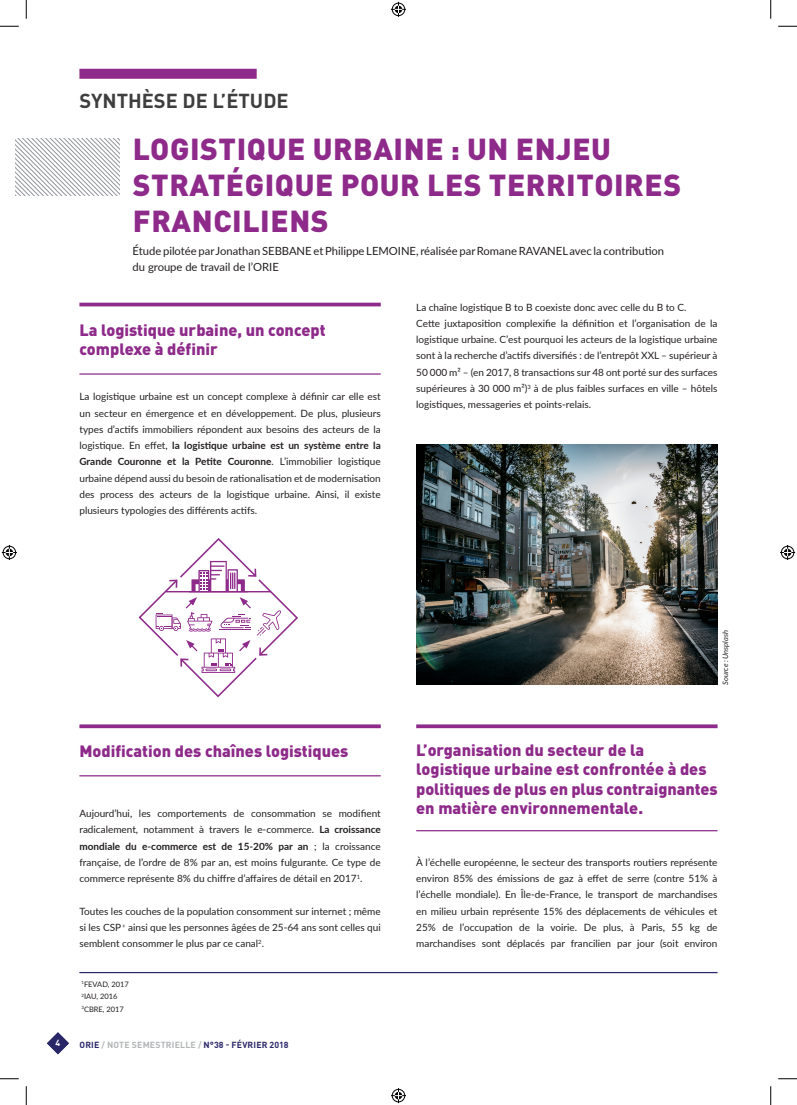
<style>
.page{position:relative;width:797px;height:1105px;background:#fff}
.page>*{position:absolute;margin:0;border:0;box-sizing:border-box;transform-origin:0 0}
.t1{font:900 30px/36px "DIN Pro";letter-spacing:.02em;color:#8e2a8a}
.t2{font:700 20px "DIN Pro";color:#3e3e3f}
.t3{font:900 16.25px/19.5px "DIN Pro";color:#8e2a8a}
.t4{font:11.25px/16.2px "Lato";color:#231f20}
.t5{font:10px/16.2px "Lato";color:#231f20;text-align:justify}
.t6{font:700 8.75px "DIN Pro";letter-spacing:.02em;color:#2a2769}
.t7{font:700 8.75px "DIN Pro";color:#fff}
.t8{font:7.5px/12.5px "Lato";color:#231f20}
.t9{font:italic 7.5px "Lato";letter-spacing:-.005em;color:#231f20}
.s1{font-weight:700}
.s2{color:#b2b4b6}
</style>
<div class="page">
<div style="left:79px;top:69px;width:178px;height:10px;background:#8e2a8a"></div>
<hr style="left:79px;top:373px;width:302px;height:2px;background:#8e2a8a">
<hr style="left:79px;top:303px;width:302px;height:3px;background:#8e2a8a">
<hr style="left:79px;top:972px;width:638px;height:1px;background:#2a2769">
<hr style="left:79px;top:775px;width:302px;height:1px;background:#8e2a8a">
<svg style="left:79px;top:724px;width:302px;height:4px"></svg>
<hr style="left:416px;top:830px;width:301px;height:1px;background:#8e2a8a">
<svg style="left:416px;top:724px;width:301px;height:4px"></svg>
<svg style="left:16px;top:139px;width:103px;height:57px"></svg>
<svg style="left:47px;top:1032px;width:22px;height:22px"></svg>
<img style="left:416px;top:444px;width:301px;height:240px">
<svg style="left:138px;top:538px;width:160px;height:160px"></svg>
<svg style="left:0;top:25px;width:19px;height:2px"></svg>
<svg style="left:778px;top:25px;width:19px;height:2px"></svg>
<svg style="left:0;top:1078px;width:19px;height:1px"></svg>
<svg style="left:778px;top:1078px;width:19px;height:1px"></svg>
<svg style="left:25px;top:0;width:2px;height:19px"></svg>
<svg style="left:25px;top:1086px;width:2px;height:19px"></svg>
<svg style="left:770px;top:0;width:1px;height:19px"></svg>
<svg style="left:770px;top:1086px;width:1px;height:19px"></svg>
<svg style="left:391px;top:2px;width:15px;height:15px"></svg>
<svg style="left:391px;top:1088px;width:15px;height:15px"></svg>
<svg style="left:2px;top:545px;width:15px;height:15px"></svg>
<svg style="left:780px;top:545px;width:15px;height:15px"></svg>
<h2 class="t2" style="left:79px;top:84px;width:211px">SYNTHÈSE DE L’ÉTUDE</h2>
<h1 class="t1" style="left:133px;top:127px;width:549px">LOGISTIQUE URBAINE : UN ENJEU<br>STRATÉGIQUE POUR LES TERRITOIRES<br>FRANCILIENS</h1>
<p class="t4" style="left:133px;top:242px;width:533px">Étude pilotée par Jonathan SEBBANE et Philippe LEMOINE, réalisée par Romane RAVANEL avec la contribution du groupe de travail de l’ORIE</p>
<h3 class="t3" style="left:79px;top:318px;width:248px">La logistique urbaine, un concept complexe à définir</h3>
<p class="t5" style="left:79px;top:388px;width:303px">La logistique urbaine est un concept complexe à définir car elle est un secteur en émergence et en développement. De plus, plusieurs types d’actifs immobiliers répondent aux besoins des acteurs de la logistique. En effet, <span class="s1">la logistique urbaine est un système entre la Grande Couronne et la Petite Couronne</span>. L’immobilier logistique urbaine dépend aussi du besoin de rationalisation et de modernisation des process des acteurs de la logistique urbaine. Ainsi, il existe plusieurs typologies des différents actifs.</p>
<p class="t5" style="left:416px;top:298px;width:303px;text-align:left">La chaîne logistique B to B coexiste donc avec celle du B to C.<br>Cette juxtaposition complexifie la définition et l’organisation de la logistique urbaine. C’est pourquoi les acteurs de la logistique urbaine sont à la recherche d’actifs diversifiés : de l’entrepôt XXL – supérieur à 50 000 m² – (en 2017, 8 transactions sur 48 ont porté sur des surfaces supérieures à 30 000 m²)<sup>3</sup> à de plus faibles surfaces en ville – hôtels logistiques, messageries et points-relais.</p>
<p class="t9" style="left:720px;top:684px;width:56px;rotate:-90deg">Source : Unsplash</p>
<p class="t7" style="left:56px;top:1036px;width:6px">4</p>
<h3 class="t3" style="left:79px;top:740px;width:270px">Modification des chaînes logistiques</h3>
<h3 class="t3" style="left:416px;top:738px;width:303px">L’organisation du secteur de la logistique urbaine est confrontée à des politiques de plus en plus contraignantes en matière environnementale.</h3>
<p class="t5" style="left:79px;top:805px;width:303px">Aujourd’hui, les comportements de consommation se modifient radicalement, notamment à travers le e-commerce. <span class="s1">La croissance mondiale du e-commerce est de 15-20% par an</span> ; la croissance française, de l’ordre de 8% par an, est moins fulgurante. Ce type de commerce représente 8% du chiffre d’affaires de détail en 2017<sup>1</sup>.</p>
<p class="t5" style="left:79px;top:902px;width:303px">Toutes les couches de la population consomment sur internet ; même si les CSP <sup>+</sup> ainsi que les personnes âgées de 25-64 ans sont celles qui semblent consommer le plus par ce canal<sup>2</sup>.</p>
<p class="t5" style="left:416px;top:853px;width:303px">À l’échelle européenne, le secteur des transports routiers représente environ 85% des émissions de gaz à effet de serre (contre 51% à l’échelle mondiale). En Île-de-France, le transport de marchandises en milieu urbain représente 15% des déplacements de véhicules et 25% de l’occupation de la voirie. De plus, à Paris, 55 kg de marchandises sont déplacés par francilien par jour (soit environ</p>
<p class="t8" style="left:81px;top:977px;width:49px"><sup>1</sup>FEVAD, 2017<br><sup>2</sup>IAU, 2016<br><sup>3</sup>CBRE, 2017</p>
<p class="t6" style="left:79px;top:1038px;width:211px">ORIE <span class="s2">/ NOTE SEMESTRIELLE /</span> N°38 - FÉVRIER 2018</p>
</div>
